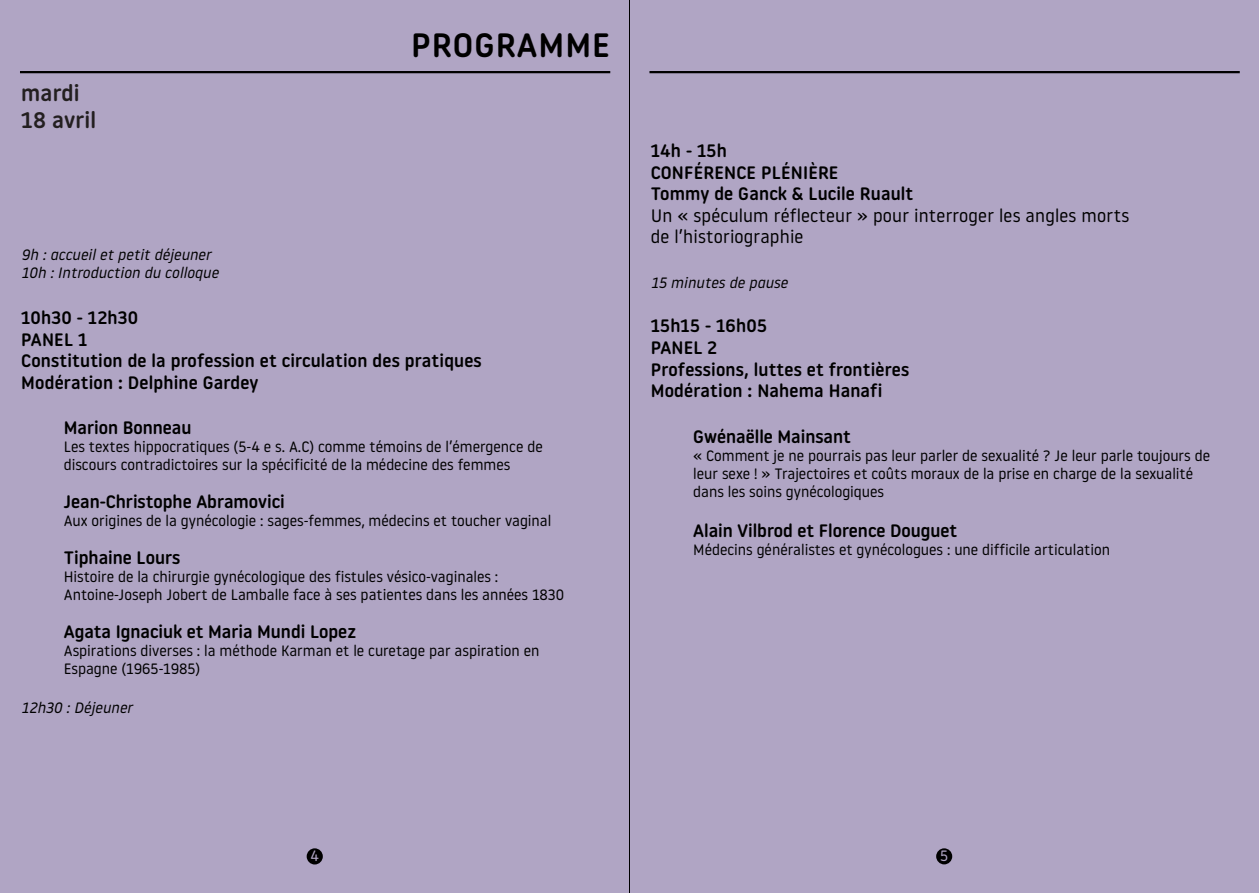
<style>
.page{position:relative;width:1259px;height:893px;background:#b0a5c4}
.page>*{position:absolute;margin:0;border:0;box-sizing:border-box;transform-origin:0 0}
.t1{font:500 33.75px "Noway Round";letter-spacing:.03em;color:#000}
.t2{font:500 22.5px/27px "Noway Round";letter-spacing:.01em;color:#231f20}
.t3{font:500 18px/21.6px "Noway Round";letter-spacing:.01em;color:#000}
.t4{font:18px/21.6px "Noway Round";letter-spacing:.01em;color:#000}
.t5{font:15px/18px "Noway Round";color:#000}
.t6{font:italic 15px/18px "Noway Round";letter-spacing:.01em;color:#000}
.t7{font:15px "Noway Round";color:#b0a5c4}
</style>
<div class="page">
<hr style="left:629px;top:0;width:1px;height:893px;background:#000">
<hr style="left:20px;top:71px;width:590px;height:2px;background:#000">
<hr style="left:649px;top:71px;width:590px;height:2px;background:#000">
<div style="left:307px;top:848px;width:16px;height:16px;background:#000;border-radius:50%"></div>
<div style="left:936px;top:848px;width:16px;height:16px;background:#000;border-radius:50%"></div>
<h2 class="t2" style="left:21px;top:79px;width:76px">mardi<br>18 avril</h2>
<h1 class="t1" style="left:411px;top:21px;width:200px">PROGRAMME</h1>
<p class="t6" style="left:21px;top:245px;width:199px">9h : accueil et petit déjeuner<br>10h : Introduction du colloque</p>
<p class="t3" style="left:21px;top:306px;width:462px">10h30 - 12h30<br>PANEL 1<br>Constitution de la profession et circulation des pratiques<br>Modération : Delphine Gardey</p>
<p class="t3" style="left:64px;top:417px;width:129px">Marion Bonneau</p>
<p class="t5" style="left:64px;top:437px;width:480px">Les textes hippocratiques (5-4 e s. A.C) comme témoins de l’émergence de discours contradictoires sur la spécificité de la médecine des femmes</p>
<p class="t3" style="left:64px;top:491px;width:223px">Jean-Christophe Abramovici</p>
<p class="t5" style="left:64px;top:511px;width:489px">Aux origines de la gynécologie : sages-femmes, médecins et toucher vaginal</p>
<p class="t3" style="left:64px;top:547px;width:118px">Tiphaine Lours</p>
<p class="t5" style="left:64px;top:567px;width:502px">Histoire de la chirurgie gynécologique des fistules vésico-vaginales :<br>Antoine-Joseph Jobert de Lamballe face à ses patientes dans les années 1830</p>
<p class="t3" style="left:64px;top:620px;width:294px">Agata Ignaciuk et Maria Mundi Lopez</p>
<p class="t5" style="left:64px;top:641px;width:477px">Aspirations diverses : la méthode Karman et le curetage par aspiration en<br>Espagne (1965-1985)</p>
<p class="t6" style="left:21px;top:698px;width:113px">12h30 : Déjeuner</p>
<p class="t3" style="left:651px;top:139px;width:264px">14h - 15h<br>CONFÉRENCE PLÉNIÈRE<br>Tommy de Ganck &amp; Lucile Ruault</p>
<p class="t4" style="left:651px;top:204px;width:480px">Un « spéculum réflecteur » pour interroger les angles morts de l’historiographie</p>
<p class="t6" style="left:651px;top:273px;width:138px">15 minutes de pause</p>
<p class="t3" style="left:651px;top:315px;width:260px">15h15 - 16h05<br>PANEL 2<br>Professions, luttes et frontières<br>Modération : Nahema Hanafi</p>
<p class="t3" style="left:693px;top:425px;width:159px">Gwénaëlle Mainsant</p>
<p class="t5" style="left:693px;top:446px;width:518px">« Comment je ne pourrais pas leur parler de sexualité ? Je leur parle toujours de leur sexe ! » Trajectoires et coûts moraux de la prise en charge de la sexualité dans les soins gynécologiques</p>
<p class="t3" style="left:693px;top:519px;width:265px">Alain Vilbrod et Florence Douguet</p>
<p class="t5" style="left:693px;top:540px;width:418px">Médecins généralistes et gynécologues : une difficile articulation</p>
<p class="t7" style="left:310px;top:845px;width:10px">4</p>
<p class="t7" style="left:940px;top:845px;width:10px">5</p>
</div>
